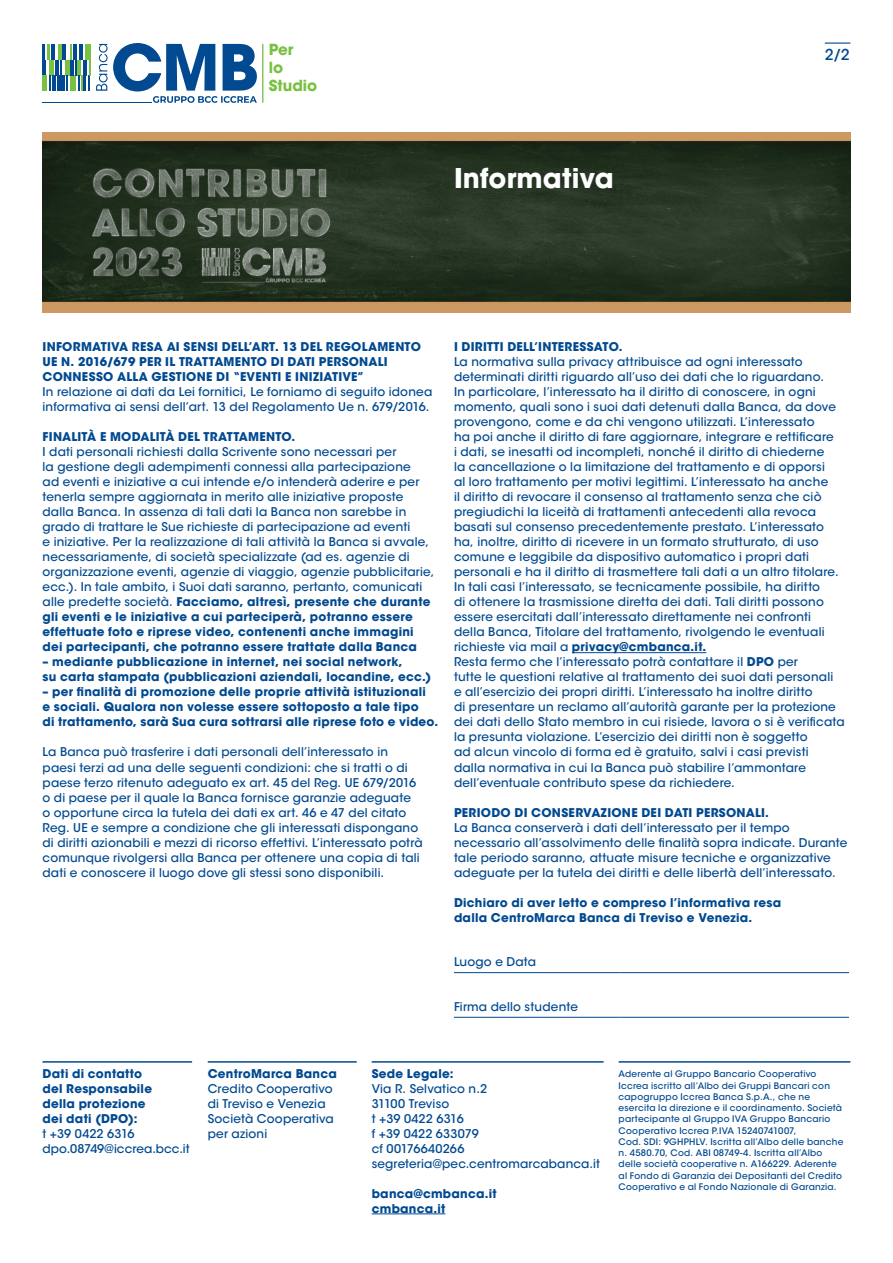
<style>
.page{position:relative;width:893px;height:1263px;background:#fff}
.page>*{position:absolute;margin:0;border:0;box-sizing:border-box;transform-origin:0 0}
.Testo_corrente{font:700 27px "ITC Avant Garde Std";letter-spacing:.005em;color:#fff}
.t1{font:700 15.15px/17.7px "ITC Avant Garde Std";color:#79c142}
.Testo_corrente-2{font:500 15px "ITC Avant Garde Std";color:#014990}
.Testo_corrente-3{font:500 12px/15px "ITC Avant Garde Std";letter-spacing:.015em;color:#014990}
.Testo_corrente-4{font:700 12px/15px "ITC Avant Garde Std";letter-spacing:.02em;color:#014990}
.Testo_Tabella{font:500 12px/15px "ITC Avant Garde Std";letter-spacing:.015em;color:#014990}
.Titoli{font:700 12px/15px "ITC Avant Garde Std";letter-spacing:.02em;color:#014990}
.Testo_Tabella-2{font:700 12px/15px "ITC Avant Garde Std";letter-spacing:.02em;color:#014990}
.Testo_Nota{font:500 9px/11.2px "ITC Avant Garde Std";letter-spacing:.025em;color:#014990}
.s1{font-weight:700}
</style>
<div class="page">
<img style="left:43px;top:133px;width:807px;height:180px">
<svg style="left:825px;top:43px;width:25px;height:1px"></svg>
<hr style="left:572px;top:652px;width:134px;height:1px;background:#014990">
<hr style="left:454px;top:1017px;width:165px;height:1px;background:#014990">
<hr style="left:619px;top:1017px;width:230px;height:1px;background:#014990">
<hr style="left:454px;top:972px;width:165px;height:1px;background:#014990">
<hr style="left:619px;top:972px;width:230px;height:1px;background:#014990">
<hr style="left:43px;top:1061px;width:149px;height:2px;background:#014990">
<hr style="left:208px;top:1061px;width:149px;height:2px;background:#014990">
<hr style="left:372px;top:1061px;width:232px;height:2px;background:#014990">
<hr style="left:372px;top:1213px;width:73px;height:1px;background:#014990">
<hr style="left:619px;top:1061px;width:231px;height:2px;background:#014990">
<hr style="left:262px;top:44px;width:1px;height:59px;background:#79c142">
<hr style="left:43px;top:102px;width:109px;height:1px;background:#014990">
<svg style="left:46px;top:44px;width:14px;height:47px"></svg>
<hr style="left:49px;top:60px;width:4px;height:16px;background:#79c142">
<hr style="left:55px;top:60px;width:4px;height:16px;background:#014990">
<hr style="left:43px;top:60px;width:3px;height:16px;background:#014990">
<svg style="left:49px;top:76px;width:2px;height:15px"></svg>
<hr style="left:43px;top:76px;width:4px;height:15px;background:#79c142">
<hr style="left:53px;top:76px;width:3px;height:15px;background:#014990">
<div style="left:57px;top:76px;width:8px;height:15px;background:#014990"></div>
<svg style="left:43px;top:44px;width:6px;height:16px"></svg>
<hr style="left:58px;top:44px;width:4px;height:16px;background:#79c142">
<svg style="left:60px;top:44px;width:30px;height:47px"></svg>
<hr style="left:51px;top:44px;width:4px;height:16px;background:#014990">
<hr style="left:62px;top:44px;width:4px;height:16px;background:#014990">
<hr style="left:73px;top:44px;width:4px;height:16px;background:#014990">
<hr style="left:79px;top:44px;width:4px;height:16px;background:#014990">
<svg style="left:96px;top:43px;width:161px;height:60px"></svg>
<p class="t1" style="left:269px;top:41px;width:50px">Per<br>lo<br>Studio</p>
<p class="Testo_corrente" style="left:454px;top:161px;width:161px">Informativa</p>
<p class="Testo_corrente-2" style="left:825px;top:46px;width:26px">2/2</p>
<p class="Titoli" style="left:43px;top:339px;width:380px">INFORMATIVA RESA AI SENSI DELL’ART. 13 DEL REGOLAMENTO<br>UE N. 2016/679 PER IL TRATTAMENTO DI DATI PERSONALI<br>CONNESSO ALLA GESTIONE DI “EVENTI E INIZIATIVE”</p>
<p class="Testo_corrente-3" style="left:43px;top:385px;width:391px">In relazione ai dati da Lei fornitici, Le forniamo di seguito idonea informativa ai sensi dell’art. 13 del Regolamento Ue n. 679/2016.</p>
<p class="Titoli" style="left:43px;top:429px;width:254px">FINALITÀ E MODALITÀ DEL TRATTAMENTO.</p>
<p class="Testo_corrente-3" style="left:43px;top:445px;width:393px">I dati personali richiesti dalla Scrivente sono necessari per<br>la gestione degli adempimenti connessi alla partecipazione<br>ad eventi e iniziative a cui intende e/o intenderà aderire e per tenerla sempre aggiornata in merito alle iniziative proposte dalla Banca. In assenza di tali dati la Banca non sarebbe in grado di trattare le Sue richieste di partecipazione ad eventi<br>e iniziative. Per la realizzazione di tali attività la Banca si avvale, necessariamente, di società specializzate (ad es. agenzie di organizzazione eventi, agenzie di viaggio, agenzie pubblicitarie, ecc.). In tale ambito, i Suoi dati saranno, pertanto, comunicati alle predette società. <span class="s1">Facciamo, altresì, presente che durante gli eventi e le iniziative a cui parteciperà, potranno essere effettuate foto e riprese video, contenenti anche immagini dei partecipanti, che potranno essere trattate dalla Banca</span></p>
<p class="Testo_corrente-4" style="left:43px;top:654px;width:390px">– mediante pubblicazione in internet, nei social network,<br>su carta stampata (pubblicazioni aziendali, locandine, ecc.)</p>
<p class="Testo_corrente-4" style="left:43px;top:684px;width:397px">– per finalità di promozione delle proprie attività istituzionali<br>e sociali. Qualora non volesse essere sottoposto a tale tipo<br>di trattamento, sarà Sua cura sottrarsi alle riprese foto e video.</p>
<p class="Testo_corrente-3" style="left:43px;top:745px;width:382px">La Banca può trasferire i dati personali dell’interessato in paesi terzi ad una delle seguenti condizioni: che si tratti o di paese terzo ritenuto adeguato ex art. 45 del Reg. UE 679/2016 o di paese per il quale la Banca fornisce garanzie adeguate<br>o opportune circa la tutela dei dati ex art. 46 e 47 del citato Reg. UE e sempre a condizione che gli interessati dispongano di diritti azionabili e mezzi di ricorso effettivi. L’interessato potrà comunque rivolgersi alla Banca per ottenere una copia di tali dati e conoscere il luogo dove gli stessi sono disponibili.</p>
<p class="Titoli" style="left:454px;top:339px;width:170px">I DIRITTI DELL’INTERESSATO.</p>
<p class="Testo_corrente-3" style="left:454px;top:355px;width:386px">La normativa sulla privacy attribuisce ad ogni interessato determinati diritti riguardo all’uso dei dati che lo riguardano.<br>In particolare, l’interessato ha il diritto di conoscere, in ogni momento, quali sono i suoi dati detenuti dalla Banca, da dove provengono, come e da chi vengono utilizzati. L’interessato<br>ha poi anche il diritto di fare aggiornare, integrare e rettificare i dati, se inesatti od incompleti, nonché il diritto di chiederne la cancellazione o la limitazione del trattamento e di opporsi al loro trattamento per motivi legittimi. L’interessato ha anche<br>il diritto di revocare il consenso al trattamento senza che ciò pregiudichi la liceità di trattamenti antecedenti alla revoca basati sul consenso precedentemente prestato. L’interessato ha, inoltre, diritto di ricevere in un formato strutturato, di uso comune e leggibile da dispositivo automatico i propri dati personali e ha il diritto di trasmettere tali dati a un altro titolare.<br>In tali casi l’interessato, se tecnicamente possibile, ha diritto<br>di ottenere la trasmissione diretta dei dati. Tali diritti possono essere esercitati dall’interessato direttamente nei confronti della Banca, Titolare del trattamento, rivolgendo le eventuali richieste via mail a <span class="s1">privacy@cmbanca.it.</span></p>
<p class="Testo_corrente-3" style="left:454px;top:655px;width:392px">Resta fermo che l’interessato potrà contattare il <span class="s1">DPO</span> per<br>tutte le questioni relative al trattamento dei suoi dati personali<br>e all’esercizio dei propri diritti. L’interessato ha inoltre diritto<br>di presentare un reclamo all’autorità garante per la protezione dei dati dello Stato membro in cui risiede, lavora o si è verificata la presunta violazione. L’esercizio dei diritti non è soggetto<br>ad alcun vincolo di forma ed è gratuito, salvi i casi previsti<br>dalla normativa in cui la Banca può stabilire l’ammontare dell’eventuale contributo spese da richiedere.</p>
<p class="Testo_corrente-3" style="left:454px;top:805px;width:395px"><span class="s1">PERIODO DI CONSERVAZIONE DEI DATI PERSONALI.<br></span>La Banca conserverà i dati dell’interessato per il tempo necessario all’assolvimento delle finalità sopra indicate. Durante tale periodo saranno, attuate misure tecniche e organizzative adeguate per la tutela dei diritti e delle libertà dell’interessato.</p>
<p class="Testo_corrente-4" style="left:454px;top:894px;width:329px">Dichiaro di aver letto e compreso l’informativa resa dalla CentroMarca Banca di Treviso e Venezia.</p>
<p class="Testo_Tabella" style="left:454px;top:954px;width:84px">Luogo e Data</p>
<p class="Testo_Tabella" style="left:454px;top:999px;width:125px">Firma dello studente</p>
<p class="Testo_Tabella-2" style="left:43px;top:1066px;width:111px">Dati di contatto del Responsabile della protezione dei dati (DPO):</p>
<p class="Testo_Tabella" style="left:43px;top:1126px;width:94px">t +39 0422 6316</p>
<p class="Testo_Tabella" style="left:43px;top:1141px;width:149px">dpo.08749@iccrea.bcc.it</p>
<p class="Testo_Tabella-2" style="left:208px;top:1066px;width:131px">CentroMarca Banca</p>
<p class="Testo_Tabella" style="left:208px;top:1081px;width:128px">Credito Cooperativo di Treviso e Venezia<br>Società Cooperativa per azioni</p>
<p class="Testo_Tabella-2" style="left:372px;top:1066px;width:83px">Sede Legale:</p>
<p class="Testo_Tabella" style="left:372px;top:1081px;width:117px">Via R. Selvatico n.2</p>
<p class="Testo_Tabella" style="left:372px;top:1096px;width:79px">31100 Treviso</p>
<p class="Testo_Tabella" style="left:372px;top:1111px;width:94px">t +39 0422 6316</p>
<p class="Testo_Tabella" style="left:372px;top:1126px;width:109px">f +39 0422 633079</p>
<p class="Testo_Tabella" style="left:372px;top:1141px;width:94px">cf 00176640266</p>
<p class="Testo_Tabella" style="left:372px;top:1156px;width:230px">segreteria@pec.centromarcabanca.it</p>
<p class="Testo_Tabella-2" style="left:372px;top:1186px;width:127px">banca@cmbanca.it</p>
<p class="Testo_Tabella-2" style="left:372px;top:1201px;width:75px">cmbanca.it</p>
<p class="Testo_Nota" style="left:619px;top:1068px;width:226px">Aderente al Gruppo Bancario Cooperativo Iccrea iscritto all’Albo dei Gruppi Bancari con capogruppo Iccrea Banca S.p.A., che ne esercita la direzione e il coordinamento. Società partecipante al Gruppo IVA Gruppo Bancario Cooperativo Iccrea P.IVA 15240741007,<br>Cod. SDI: 9GHPHLV. Iscritta all’Albo delle banche n. 4580.70, Cod. ABI 08749-4. Iscritta all’Albo delle società cooperative n. A166229. Aderente al Fondo di Garanzia dei Depositanti del Credito Cooperativo e al Fondo Nazionale di Garanzia.</p>
</div>
